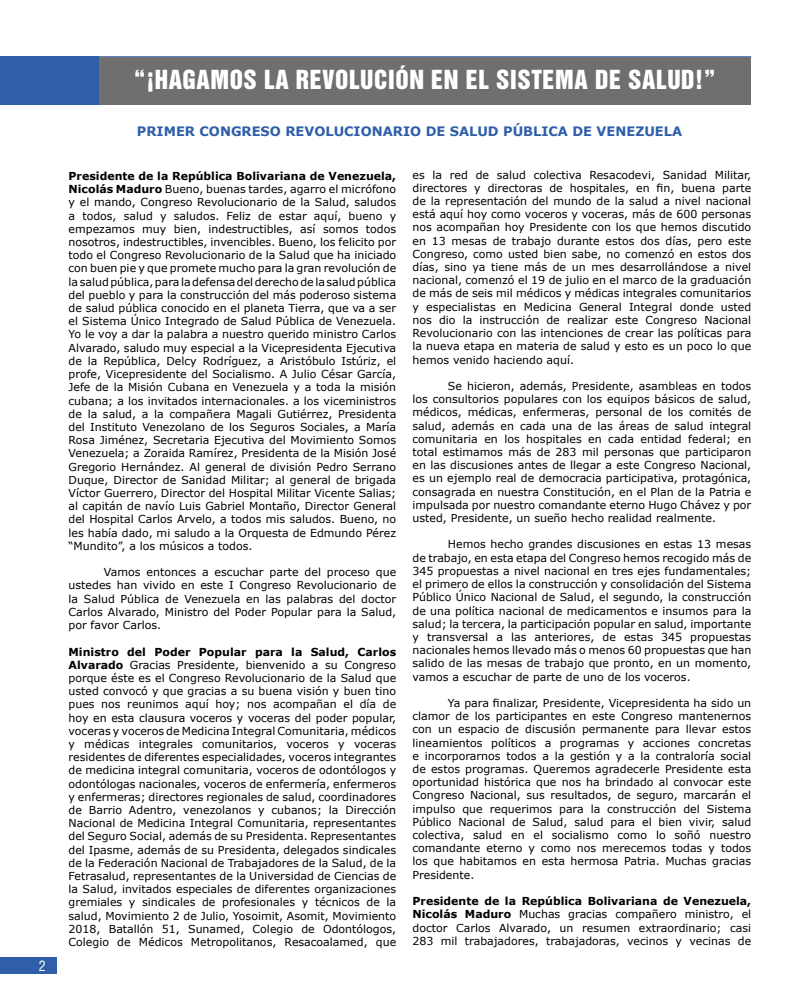
<style>
.page{position:relative;width:808px;height:1007px;background:#fff}
.page>*{position:absolute;margin:0;border:0;box-sizing:border-box;transform-origin:0 0}
.t1{font:24px "Helvetica Inserat LT Std";letter-spacing:.025em;color:#fff}
.t2{font:condensed 14px "Helvetica LT Std";color:#fff}
.t3{font:700 13px "Verdana";color:#2f5fa9}
.t4{font:11px/13.2px "Verdana";color:#000;text-align:justify}
.s1{font-weight:700}
</style>
<div class="page">
<div style="left:0;top:957px;width:57px;height:16px;background:#2f5fa9"></div>
<hr style="left:57px;top:56px;width:694px;height:1px;background:#2f5fa9">
<div style="left:98px;top:57px;width:653px;height:48px;background:#706f6f"></div>
<div style="left:0;top:56px;width:98px;height:49px;background:#2f5fa9"></div>
<p class="t2" style="left:39px;top:957px;width:8px">2</p>
<h1 class="t1" style="left:134px;top:65px;width:584px">“¡HAGAMOS LA REVOLUCIÓN EN EL SISTEMA DE SALUD!”</h1>
<p class="t3" style="left:137px;top:122px;width:246px">Prim er Congreso Revolucionar</p>
<p class="t3" style="left:403px;top:122px;width:279px">io de Salud Pública de Ven ezuela</p>
<p class="t4" style="left:69px;top:169px;width:329px"><span class="s1">Presidente de la República Bolivariana de Venezuela, Nicolás Maduro</span> Bueno, buenas tardes, agarro el micrófono y el mando, Congreso Revolucionario de la Salud, saludos a todos, salud y saludos. Feliz de estar aquí, bueno y empezamos muy bien, indestructibles, así somos todos nosotros, indestructibles, invencibles. Bueno, los felicito por todo el Congreso Revolucionario de la Salud que ha iniciado con buen pie y que promete mucho para la gran revolución de la salud pública, para la defensa del derecho de la salud pública del pueblo y para la construcción del más poderoso sistema de salud pública conocido en el planeta Tierra, que va a ser el Sistema Único Integrado de Salud Pública de Venezuela.<br>Yo le voy a dar la palabra a nuestro querido ministro Carlos Alvarado, saludo muy especial a la Vicepresidenta Ejecutiva de la República, Delcy Rodríguez, a Aristóbulo Istúriz, el profe, Vicepresidente del Socialismo. A Julio César García, Jefe de la Misión Cubana en Venezuela y a toda la misión cubana; a los invitados internacionales. a los viceministros de la salud, a la compañera Magali Gutiérrez, Presidenta del Instituto Venezolano de los Seguros Sociales, a María Rosa Jiménez, Secretaria Ejecutiva del Movimiento Somos Venezuela; a Zoraida Ramírez, Presidenta de la Misión José Gregorio Hernández. Al general de división Pedro Serrano Duque, Director de Sanidad Militar; al general de brigada Víctor Guerrero, Director del Hospital Militar Vicente Salias; al capitán de navío Luis Gabriel Montaño, Director General del Hospital Carlos Arvelo, a todos mis saludos. Bueno, no les había dado, mi saludo a la Orquesta de Edmundo Pérez “Mundito”, a los músicos a todos.</p>
<p class="t4" style="left:69px;top:565px;width:329px;text-indent:35px">Vamos entonces a escuchar parte del proceso que ustedes han vivido en este I Congreso Revolucionario de la Salud Pública de Venezuela en las palabras del doctor Carlos Alvarado, Ministro del Poder Popular para la Salud, por favor Carlos.</p>
<p class="t4" style="left:69px;top:644px;width:329px"><span class="s1">Ministro del Poder Popular para la Salud, Carlos Alvarado</span> Gracias Presidente, bienvenido a su Congreso porque éste es el Congreso Revolucionario de la Salud que usted convocó y que gracias a su buena visión y buen tino pues nos reunimos aquí hoy; nos acompañan el día de hoy en esta clausura voceros y voceras del poder popular, voceras y voceros de Medicina Integral Comunitaria, médicos y médicas integrales comunitarios, voceros y voceras residentes de diferentes especialidades, voceros integrantes de medicina integral comunitaria, voceros de odontólogos y odontólogas nacionales, voceros de enfermería, enfermeros y enfermeras; directores regionales de salud, coordinadores de Barrio Adentro, venezolanos y cubanos; la Dirección Nacional de Medicina Integral Comunitaria, representantes del Seguro Social, además de su Presidenta. Representantes del Ipasme, además de su Presidenta, delegados sindicales de la Federación Nacional de Trabajadores de la Salud, de la Fetrasalud, representantes de la Universidad de Ciencias de la Salud, invitados especiales de diferentes organizaciones gremiales y sindicales de profesionales y técnicos de la salud, Movimiento 2 de Julio, Yosoimit, Asomit, Movimiento 2018, Batallón 51, Sunamed, Colegio de Odontólogos, Colegio de Médicos Metropolitanos, Resacoalamed, que</p>
<p class="t4" style="left:412px;top:168px;width:340px">es la red de salud colectiva Resacodevi, Sanidad Militar, directores y directoras de hospitales, en fin, buena parte de la representación del mundo de la salud a nivel nacional está aquí hoy como voceros y voceras, más de 600 personas nos acompañan hoy Presidente con los que hemos discutido en 13 mesas de trabajo durante estos dos días, pero este Congreso, como usted bien sabe, no comenzó en estos dos días, sino ya tiene más de un mes desarrollándose a nivel nacional, comenzó el 19 de julio en el marco de la graduación de más de seis mil médicos y médicas integrales comunitarios y especialistas en Medicina General Integral donde usted nos dio la instrucción de realizar este Congreso Nacional Revolucionario con las intenciones de crear las políticas para la nueva etapa en materia de salud y esto es un poco lo que hemos venido haciendo aquí.</p>
<p class="t4" style="left:412px;top:379px;width:340px;text-indent:35px">Se hicieron, además, Presidente, asambleas en todos los consultorios populares con los equipos básicos de salud, médicos, médicas, enfermeras, personal de los comités de salud, además en cada una de las áreas de salud integral comunitaria en los hospitales en cada entidad federal; en total estimamos más de 283 mil personas que participaron en las discusiones antes de llegar a este Congreso Nacional, es un ejemplo real de democracia participativa, protagónica, consagrada en nuestra Constitución, en el Plan de la Patria e impulsada por nuestro comandante eterno Hugo Chávez y por usted, Presidente, un sueño hecho realidad realmente.</p>
<p class="t4" style="left:412px;top:537px;width:340px;text-indent:35px">Hemos hecho grandes discusiones en estas 13 mesas de trabajo, en esta etapa del Congreso hemos recogido más de 345 propuestas a nivel nacional en tres ejes fundamentales; el primero de ellos la construcción y consolidación del Sistema Público Único Nacional de Salud, el segundo, la construcción de una política nacional de medicamentos e insumos para la salud; la tercera, la participación popular en salud, importante y transversal a las anteriores, de estas 345 propuestas nacionales hemos llevado más o menos 60 propuestas que han salido de las mesas de trabajo que pronto, en un momento, vamos a escuchar de parte de uno de los voceros.</p>
<p class="t4" style="left:412px;top:696px;width:340px;text-indent:35px">Ya para finalizar, Presidente, Vicepresidenta ha sido un clamor de los participantes en este Congreso mantenernos con un espacio de discusión permanente para llevar estos lineamientos políticos a programas y acciones concretas e incorporarnos todos a la gestión y a la contraloría social de estos programas. Queremos agradecerle Presidente esta oportunidad histórica que nos ha brindado al convocar este Congreso Nacional, sus resultados, de seguro, marcarán el impulso que requerimos para la construcción del Sistema Público Nacional de Salud, salud para el bien vivir, salud colectiva, salud en el socialismo como lo soñó nuestro comandante eterno y como nos merecemos todas y todos los que habitamos en esta hermosa Patria. Muchas gracias Presidente.</p>
<p class="t4" style="left:412px;top:894px;width:340px"><span class="s1">Presidente de la República Bolivariana de Venezuela, Nicolás Maduro</span> Muchas gracias compañero ministro, el doctor Carlos Alvarado, un resumen extraordinario; casi 283 mil trabajadores, trabajadoras, vecinos y vecinas de</p>
</div>
